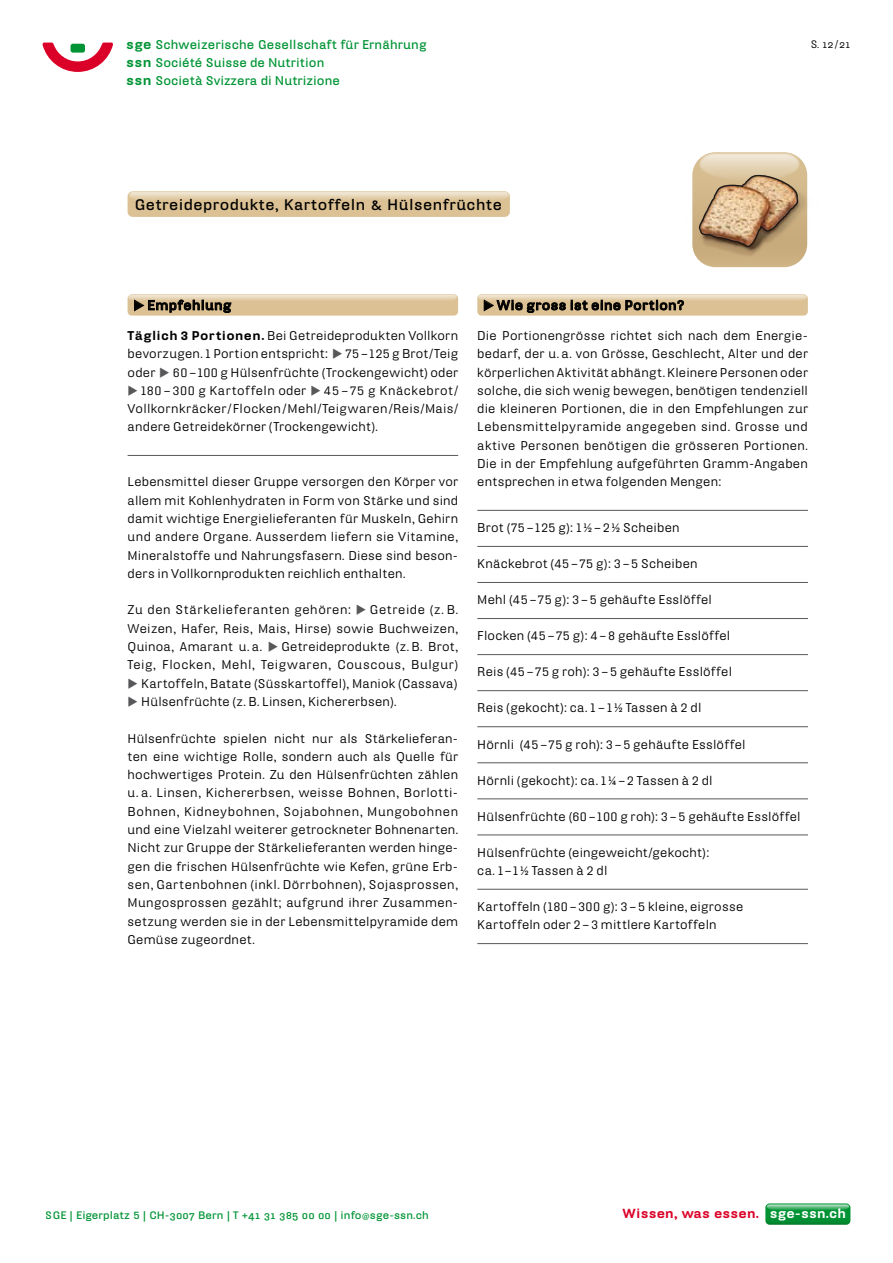
<style>
.page{position:relative;width:893px;height:1263px;background:#fff}
.page>*{position:absolute;margin:0;border:0;box-sizing:border-box;transform-origin:0 0}
.t1{font:700 14.85px "Hydra Text";letter-spacing:.03em;color:#000}
.t2{font:700 13.05px "Hydra Text";letter-spacing:.035em;color:#000}
.t3{font:900 12.75px "Hydra Text";letter-spacing:.01em;color:#db0027}
.t4{font:12.3px/18.3px "Hydra Text";letter-spacing:.02em;color:#000;text-align:justify}
.t5{font:700 12.3px/18px "Hydra Text";letter-spacing:.005em;color:#009435}
.t6{font:700 10.5px "Hydra Text";letter-spacing:.01em;color:#009435}
.t7{font:10.5px "Hydra Text Regular Expert";color:#000}
.s1{font-weight:900;font-size:13.05px}
.s2{font-family:"Hydra Text"}
.s3{font-weight:900}
.s4{color:#58585a}
.s5{font-family:"Hydra Text Bold Expert";font-weight:400}
.s6{font-weight:400}
.s7{color:#fff}
</style>
<div class="page">
<svg style="left:43px;top:43px;width:70px;height:29px"></svg>
<svg style="left:765px;top:1203px;width:85px;height:22px;background:#249f4f"></svg>
<div style="left:128px;top:294px;width:330px;height:22px;background:#dbc193;border-radius:4px"></div>
<img style="left:129px;top:295px;width:328px;height:6px">
<svg style="left:134px;top:299px;width:98px;height:14px"></svg>
<hr style="left:128px;top:455px;width:330px;height:1px;background:#58585a">
<div style="left:477px;top:294px;width:331px;height:22px;background:#dbc193;border-radius:4px"></div>
<img style="left:479px;top:295px;width:328px;height:6px">
<svg style="left:484px;top:300px;width:200px;height:13px"></svg>
<hr style="left:477px;top:510px;width:331px;height:1px;background:#58585a">
<hr style="left:477px;top:546px;width:331px;height:1px;background:#58585a">
<hr style="left:477px;top:582px;width:331px;height:1px;background:#58585a">
<hr style="left:477px;top:618px;width:331px;height:1px;background:#58585a">
<hr style="left:477px;top:654px;width:331px;height:1px;background:#58585a">
<hr style="left:477px;top:690px;width:331px;height:1px;background:#58585a">
<hr style="left:477px;top:726px;width:331px;height:1px;background:#58585a">
<hr style="left:477px;top:762px;width:331px;height:1px;background:#58585a">
<hr style="left:477px;top:798px;width:331px;height:1px;background:#58585a">
<hr style="left:477px;top:835px;width:331px;height:1px;background:#58585a">
<hr style="left:477px;top:889px;width:331px;height:1px;background:#58585a">
<hr style="left:477px;top:943px;width:331px;height:1px;background:#58585a">
<div style="left:128px;top:191px;width:382px;height:26px;background:#dbc193;border-radius:5px"></div>
<img style="left:129px;top:192px;width:379px;height:7px">
<svg style="left:692px;top:152px;width:115px;height:115px;background:#caae89"></svg>
<p class="t5" style="left:126px;top:35px;width:302px"><span class="s1">sge</span> Schweizerische Gesellschaft für Ernährung <span class="s1">ssn</span> Société Suisse de Nutrition<br><span class="s1">ssn</span> Società Svizzera di Nutrizione</p>
<p class="t1" style="left:135px;top:195px;width:369px">Getreideprodukte, Kartoffeln &amp; Hülsenfrüchte</p>
<p class="t7" style="left:810px;top:38px;width:42px"><span class="s2">S.</span> 12 <span class="s2">/</span> 21</p>
<p class="t2" style="left:134px;top:297px;width:99px">◆ Empfehlung</p>
<p class="t4" style="left:128px;top:326px;width:332px"><span class="s3">Täglich 3 Portionen.</span> Bei Getreideprodukten Vollkorn bevorzugen. 1 Portion entspricht: <span class="s4">◆</span> 75–125 g Brot/Teig oder <span class="s4">◆</span> 60–100 g Hülsenfrüchte (Trockengewicht) oder</p>
<p class="t4" style="left:128px;top:381px;width:332px"><span class="s4">◆</span> 180–300 g Kartoffeln oder <span class="s4">◆</span> 45–75 g Knäckebrot/ Vollkornkräcker/Flocken/Mehl/Teigwaren/Reis/Mais/ andere Getreidekörner (Trockengewicht).</p>
<p class="t4" style="left:128px;top:472px;width:332px">Lebensmittel dieser Gruppe versorgen den Körper vor allem mit Kohlenhydraten in Form von Stärke und sind damit wichtige Energielieferanten für Muskeln, Gehirn und andere Organe. Ausserdem liefern sie Vitamine, Mineralstoffe und Nahrungsfasern. Diese sind beson&shy;ders in Vollkornprodukten reichlich enthalten.</p>
<p class="t4" style="left:128px;top:601px;width:332px">Zu den Stärkelieferanten gehören: <span class="s4">◆</span> Getreide (z. B.<br>Weizen, Hafer, Reis, Mais, Hirse) sowie Buchweizen, Quinoa, Amarant u. a. <span class="s4">◆</span> Getreideprodukte (z. B. Brot, Teig, Flocken, Mehl, Teigwaren, Couscous, Bulgur)</p>
<p class="t4" style="left:128px;top:674px;width:331px"><span class="s4">◆</span> Kartoffeln, Batate (Süsskartoffel), Maniok (Cassava)</p>
<p class="t4" style="left:128px;top:692px;width:271px"><span class="s4">◆</span> Hülsenfrüchte (z. B. Linsen, Kichererbsen).</p>
<p class="t4" style="left:128px;top:729px;width:332px">Hülsenfrüchte spielen nicht nur als Stärkelieferan&shy;ten eine wichtige Rolle, sondern auch als Quelle für hochwertiges Protein. Zu den Hülsenfrüchten zählen u. a. Linsen, Kichererbsen, weisse Bohnen, Borlotti-Bohnen, Kidneybohnen, Sojabohnen, Mungobohnen und eine Vielzahl weiterer getrockneter Bohnenarten.<br>Nicht zur Gruppe der Stärkelieferanten werden hinge&shy;gen die frischen Hülsenfrüchte wie Kefen, grüne Erb&shy;sen, Gartenbohnen (inkl. Dörrbohnen), Sojasprossen, Mungosprossen gezählt; aufgrund ihrer Zusammen&shy;setzung werden sie in der Lebensmittelpyramide dem Gemüse zugeordnet.</p>
<p class="t2" style="left:483px;top:297px;width:203px">◆ Wie gross ist eine Portion?</p>
<p class="t4" style="left:477px;top:326px;width:332px">Die Portionengrösse richtet sich nach dem Energie&shy;bedarf, der u. a. von Grösse, Geschlecht, Alter und der körperlichen Aktivität abhängt. Kleinere Personen oder solche, die sich wenig bewegen, benötigen tendenziell die kleineren Portionen, die in den Empfehlungen zur Lebensmittelpyramide angegeben sind. Grosse und aktive Personen benötigen die grösseren Portionen.<br>Die in der Empfehlung aufgeführten Gramm-Angaben entsprechen in etwa folgenden Mengen:</p>
<p class="t4" style="left:477px;top:519px;width:204px">Brot (75–125 g): 1½–2½ Scheiben</p>
<p class="t4" style="left:477px;top:554px;width:222px">Knäckebrot (45–75 g): 3–5 Scheiben</p>
<p class="t4" style="left:477px;top:590px;width:236px">Mehl (45–75 g): 3–5 gehäufte Esslöffel</p>
<p class="t4" style="left:477px;top:626px;width:254px">Flocken (45–75 g): 4–8 gehäufte Esslöffel</p>
<p class="t4" style="left:477px;top:663px;width:256px">Reis (45–75 g roh): 3–5 gehäufte Esslöffel</p>
<p class="t4" style="left:477px;top:699px;width:226px">Reis (gekocht): ca. 1–1½ Tassen à 2 dl</p>
<p class="t4" style="left:477px;top:735px;width:270px">Hörnli (45–75 g roh): 3–5 gehäufte Esslöffel</p>
<p class="t4" style="left:477px;top:771px;width:237px">Hörnli (gekocht): ca. 1¼–2 Tassen à 2 dl</p>
<p class="t4" style="left:477px;top:807px;width:325px">Hülsenfrüchte (60–100 g roh): 3–5 gehäufte Esslöffel</p>
<p class="t4" style="left:477px;top:843px;width:233px">Hülsenfrüchte (eingeweicht/gekocht): ca. 1–1½ Tassen à 2 dl</p>
<p class="t4" style="left:477px;top:897px;width:267px">Kartoffeln (180–300 g): 3–5 kleine, eigrosse<br>Kartoffeln oder 2–3 mittlere Kartoffeln</p>
<p class="t6" style="left:46px;top:1208px;width:385px">SGE | Eigerplatz 5 | CH-<span class="s5">3007</span> Bern | T +<span class="s5">41 31 385 00 00</span> | info<span class="s6">@</span>sge-ssn.ch</p>
<p class="t3" style="left:623px;top:1205px;width:225px">Wissen, was essen. <span class="s7">sge-ssn.ch</span></p>
</div>
